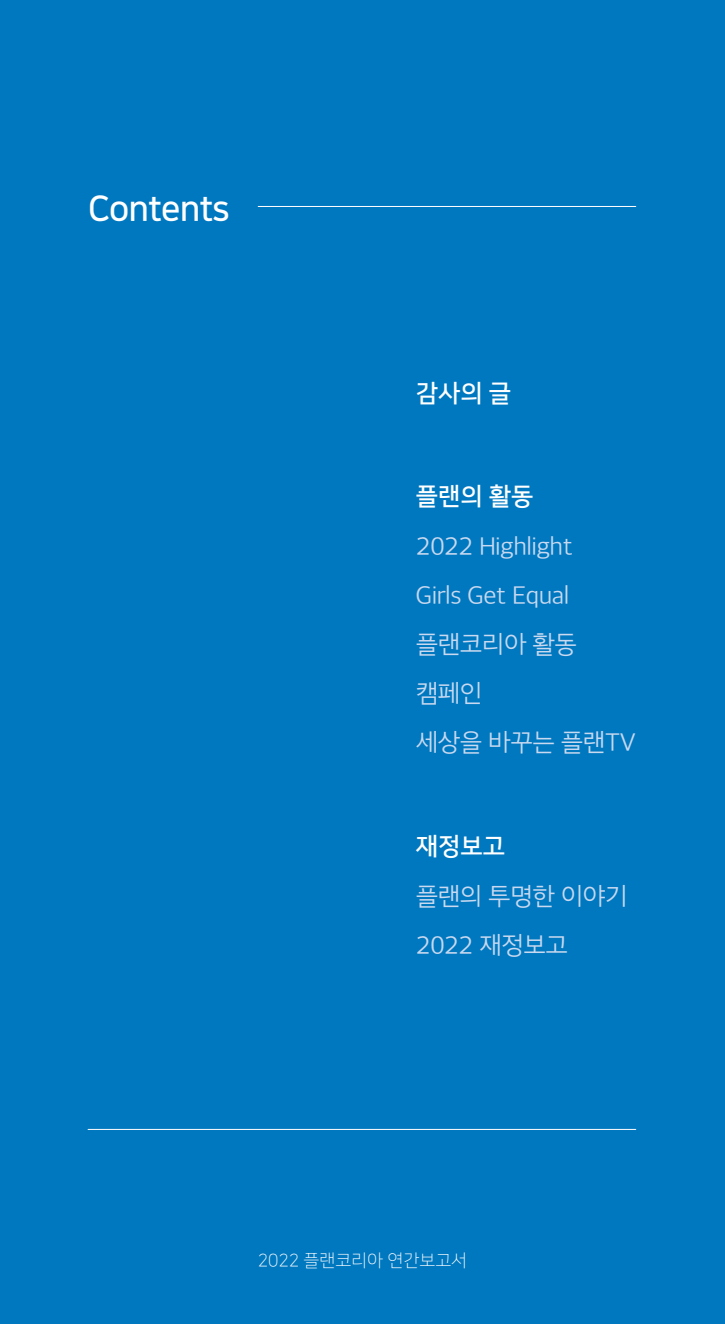
<style>
.page{position:relative;width:725px;height:1324px;background:#fff}
.page>*{position:absolute;margin:0;border:0;box-sizing:border-box;transform-origin:0 0}
.t1{font:35px "Nanum Square B";letter-spacing:-.02em;color:#fff}
.t2{font:24.5px "SD Gt Neob Uni b Lt";letter-spacing:-.02em;color:#c9d9ef}
.t3{font:24.5px "Nanum Square B";color:#fff}
.t4{font:17.5px "Nanum Square L";color:#fff}
</style>
<div class="page">
<div style="left:0;top:0;width:724px;height:1323px;background:#0078c0"></div>
<hr style="left:258px;top:206px;width:377px;height:1px;background:#fff">
<hr style="left:88px;top:1128px;width:547px;height:2px;background:#fff">
<p class="t1" style="left:88px;top:190px;width:143px">Contents</p>
<p class="t3" style="left:415px;top:380px;width:97px">감사의 글</p>
<p class="t3" style="left:415px;top:483px;width:119px">플랜의 활동</p>
<p class="t2" style="left:415px;top:535px;width:159px">2022 Highlight</p>
<p class="t2" style="left:415px;top:584px;width:155px">Girls Get Equal</p>
<p class="t2" style="left:415px;top:633px;width:163px">플랜코리아 활동</p>
<p class="t2" style="left:415px;top:682px;width:68px">캠페인</p>
<p class="t2" style="left:415px;top:731px;width:221px">세상을 바꾸는 플랜TV</p>
<p class="t3" style="left:415px;top:833px;width:91px">재정보고</p>
<p class="t2" style="left:415px;top:884px;width:213px">플랜의 투명한 이야기</p>
<p class="t2" style="left:415px;top:933px;width:154px">2022 재정보고</p>
<p class="t4" style="left:257px;top:1251px;width:211px">2022 플랜코리아 연간보고서</p>
</div>
